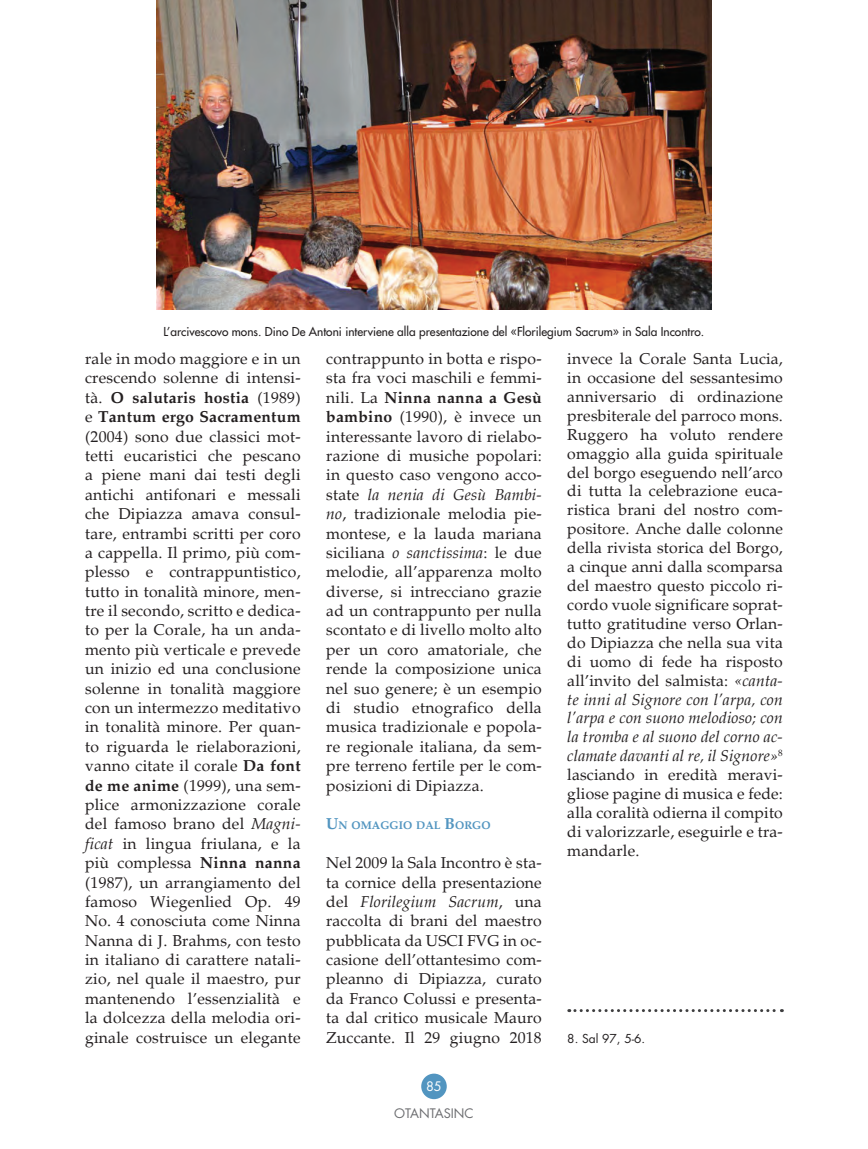
<style>
.page{position:relative;width:868px;height:1149px;background:#fff}
.page>*{position:absolute;margin:0;border:0;box-sizing:border-box;transform-origin:0 0}
.t1{font:15.75px/19.4px "Palatino";letter-spacing:.015em;color:#231f20;text-align:justify}
.t2{font:12.75px "Futura";color:#6c6d70}
.t3{font:12.75px "Futura";color:#fff}
.t4{font:12px "Futura";color:#231f20}
.t5{font:12px "Futura";color:#231f20}
.t6{font:700 10.95px "Palatino";color:#5295c0}
.s1{font-weight:700}
.s2{font-style:italic}
.s3{font-size:15.75px}
</style>
<div class="page">
<div style="left:421px;top:1073px;width:25px;height:25px;background:#5295c0;border-radius:50%"></div>
<img style="left:157px;top:0;width:554px;height:309px">
<svg style="left:568px;top:1009px;width:214px;height:2px"></svg>
<p class="t4" style="left:164px;top:323px;width:542px">L’arcivescovo mons. Dino De Antoni interviene alla presentazione del «Florilegium Sacrum» in Sala Incontro.</p>
<p class="t1" style="left:326px;top:349px;width:217px">contrappunto in botta e rispo&shy;sta fra voci maschili e femmi&shy;nili. La <span class="s1">Ninna nanna a Gesù bambino</span> (1990), è invece un interessante lavoro di rielabo&shy;razione di musiche popolari: in questo caso vengono acco&shy;state <span class="s2">la nenia di Gesù Bambi&shy;no</span>, tradizionale melodia pie&shy;montese, e la lauda mariana siciliana <span class="s2">o sanctissima</span>: le due melodie, all’apparenza molto diverse, si intrecciano grazie ad un contrappunto per nulla scontato e di livello molto alto per un coro amatoriale, che rende la composizione unica nel suo genere; è un esempio di studio etnografico della musica tradizionale e popola&shy;re regionale italiana, da sem&shy;pre terreno fertile per le com&shy;posizioni di Dipiazza.</p>
<p class="t6" style="left:326px;top:819px;width:166px"><span class="s3">U</span>N OMAGGIO DAL <span class="s3">B</span>ORGO</p>
<p class="t1" style="left:326px;top:853px;width:217px">Nel 2009 la Sala Incontro è sta&shy;ta cornice della presentazione del <span class="s2">Florilegium Sacrum</span>, una raccolta di brani del maestro pubblicata da USCI FVG in oc&shy;casione dell’ottantesimo com&shy;pleanno di Dipiazza, curato da Franco Colussi e presenta&shy;ta dal critico musicale Mauro Zuccante. Il 29 giugno 2018</p>
<p class="t1" style="left:85px;top:349px;width:217px">rale in modo maggiore e in un crescendo solenne di intensi&shy;tà. <span class="s1">O salutaris hostia</span> (1989) e <span class="s1">Tantum ergo Sacramentum </span>(2004) sono due classici mot&shy;tetti eucaristici che pescano a piene mani dai testi degli antichi antifonari e messali che Dipiazza amava consul&shy;tare, entrambi scritti per coro a cappella. Il primo, più com&shy;plesso e contrappuntistico, tutto in tonalità minore, men&shy;tre il secondo, scritto e dedica&shy;to per la Corale, ha un anda&shy;mento più verticale e prevede un inizio ed una conclusione solenne in tonalità maggiore con un intermezzo meditativo in tonalità minore. Per quan&shy;to riguarda le rielaborazioni, vanno citate il corale <span class="s1">Da font de me anime</span> (1999), una sem&shy;plice armonizzazione corale del famoso brano del <span class="s2">Magni&shy;ficat</span> in lingua friulana, e la più complessa <span class="s1">Ninna nanna </span>(1987), un arrangiamento del famoso Wiegenlied Op. 49<br>No. 4 conosciuta come Ninna Nanna di J. Brahms, con testo in italiano di carattere natali&shy;zio, nel quale il maestro, pur mantenendo l’essenzialità e la dolcezza della melodia ori&shy;ginale costruisce un elegante</p>
<p class="t1" style="left:567px;top:349px;width:217px;line-height:18.9px">invece la Corale Santa Lucia, in occasione del sessantesimo anniversario di ordinazione presbiterale del parroco mons.<br>Ruggero ha voluto rendere omaggio alla guida spirituale del borgo eseguendo nell’arco di tutta la celebrazione euca&shy;ristica brani del nostro com&shy;positore. Anche dalle colonne della rivista storica del Borgo, a cinque anni dalla scomparsa del maestro questo piccolo ri&shy;cordo vuole significare soprat&shy;tutto gratitudine verso Orlan&shy;do Dipiazza che nella sua vita di uomo di fede ha risposto all’invito del salmista: <span class="s2">«canta&shy;te inni al Signore con l’arpa, con l’arpa e con suono melodioso; con la tromba e al suono del corno ac&shy;clamate davanti al re, il Signore»</span><sup>8 </sup>lasciando in eredità meravi&shy;gliose pagine di musica e fede: alla coralità odierna il compito di valorizzarle, eseguirle e tra&shy;mandarle.</p>
<p class="t5" style="left:567px;top:1029px;width:79px">8. Sal 97, 5-6.</p>
<p class="t3" style="left:426px;top:1077px;width:17px">85</p>
<p class="t2" style="left:394px;top:1104px;width:81px">OTANTASINC</p>
</div>
